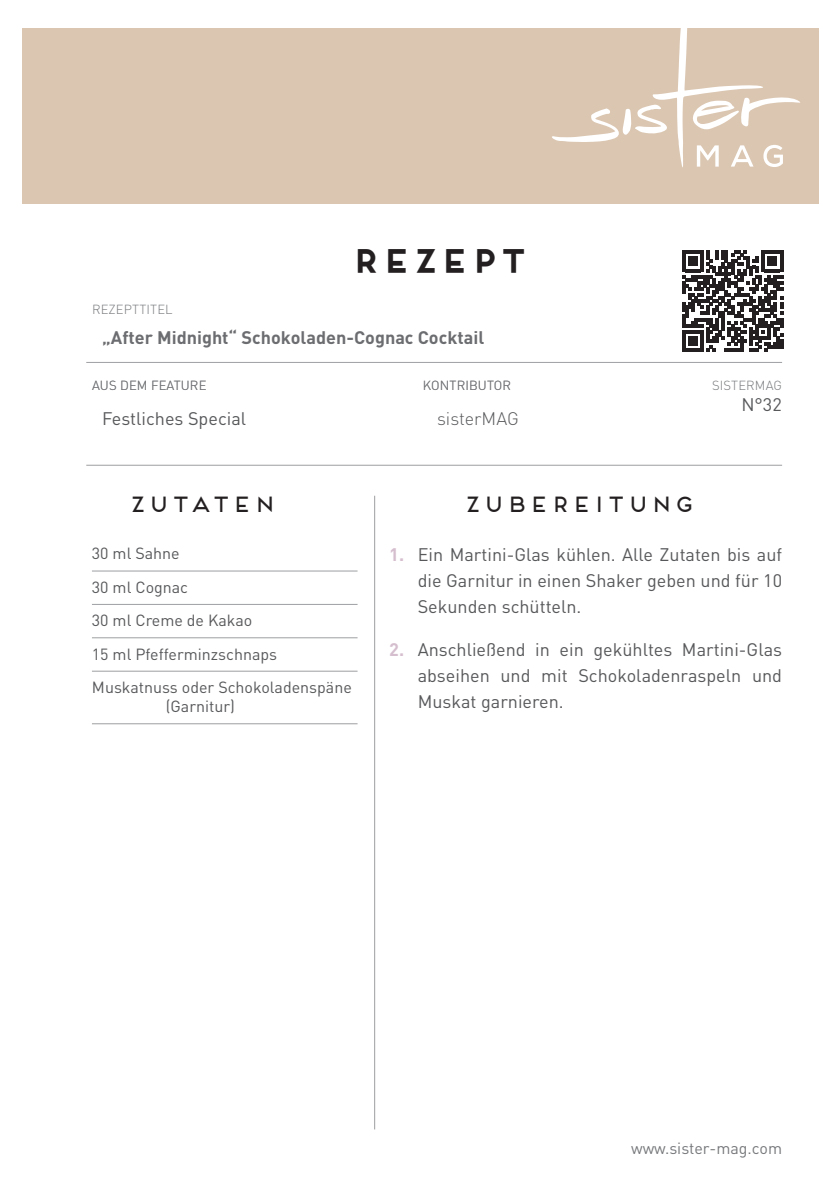
<style>
.page{position:relative;width:840px;height:1191px;background:#fff}
.page>*{position:absolute;margin:0;border:0;box-sizing:border-box;transform-origin:0 0}
.t1{font:700 31.6px "Frontage";letter-spacing:-.005em;color:#231f20}
.t2{font:22px "Frontage";color:#231f20}
.Rezeptinfos_oben{font:18px/26px "DIN Pro";color:#57585a;text-align:justify}
.Rezepttitel{font:700 18px "DIN Pro";color:#6c6d70}
.Rezeptinfos_oben-2{font:300 18px "DIN Pro";color:#57585a}
.Zutaten{font:16px/19.2px "DIN Pro";color:#57585a}
.t3{font:16px "DIN Pro";color:#76787b}
.t4{font:300 13px "DIN Pro";letter-spacing:.01em;color:#76787b}
.s1{font-weight:700;color:#d5bece}
</style>
<div class="page">
<div style="left:23px;top:28px;width:795px;height:176px;background:#dbc6b1"></div>
<hr style="left:86px;top:362px;width:695px;height:1px;background:#9d9fa2">
<hr style="left:86px;top:465px;width:695px;height:1px;background:#9d9fa2">
<svg style="left:682px;top:251px;width:100px;height:101px"></svg>
<svg style="left:552px;top:28px;width:247px;height:139px"></svg>
<hr style="left:374px;top:496px;width:1px;height:633px;background:#9d9fa2">
<hr style="left:92px;top:570px;width:265px;height:1px;background:#9d9fa2">
<hr style="left:92px;top:604px;width:265px;height:1px;background:#9d9fa2">
<hr style="left:92px;top:637px;width:265px;height:1px;background:#9d9fa2">
<hr style="left:92px;top:671px;width:265px;height:1px;background:#9d9fa2">
<hr style="left:92px;top:723px;width:265px;height:1px;background:#9d9fa2">
<p class="t4" style="left:92px;top:300px;width:82px">REZEPTTITEL</p>
<h1 class="t1" style="left:349px;top:241px;width:179px">REZEPT</h1>
<p class="Rezepttitel" style="left:102px;top:325px;width:383px">„After Midnight“ Schokoladen-Cognac Cocktail</p>
<p class="t4" style="left:92px;top:376px;width:116px">AUS DEM FEATURE</p>
<p class="t4" style="left:422px;top:376px;width:90px">KONTRIBUTOR</p>
<p class="Rezeptinfos_oben" style="left:102px;top:405px;width:145px">Festliches Special</p>
<p class="Rezeptinfos_oben-2" style="left:437px;top:406px;width:83px">sisterMAG</p>
<p class="t4" style="left:711px;top:376px;width:71px">SISTERMAG</p>
<p class="Rezeptinfos_oben" style="left:741px;top:390px;width:42px">N°32</p>
<p class="t2" style="left:127px;top:491px;width:150px">ZUTATEN</p>
<p class="t2" style="left:462px;top:491px;width:233px">ZUBEREITUNG</p>
<p class="Zutaten" style="left:92px;top:543px;width:89px">30 ml Sahne</p>
<p class="Zutaten" style="left:92px;top:577px;width:98px">30 ml Cognac</p>
<p class="Zutaten" style="left:92px;top:610px;width:162px">30 ml Creme de Kakao</p>
<p class="Zutaten" style="left:92px;top:643px;width:187px">15 ml Pfefferminzschnaps</p>
<p class="Zutaten" style="left:166px;top:677px;width:187px;text-indent:-74px">Muskatnuss oder Schokoladenspäne (Garnitur)</p>
<p class="Rezeptinfos_oben" style="left:417px;top:541px;width:366px;text-indent:-28px"><span class="s1">1.</span> Ein Martini-Glas kühlen. Alle Zutaten bis auf die Garnitur in einen Shaker geben und für 10<br>Sekunden schütteln.</p>
<p class="Rezeptinfos_oben" style="left:417px;top:636px;width:366px;text-indent:-28px"><span class="s1">2.</span> Anschließend in ein gekühltes Martini-Glas abseihen und mit Schokoladenraspeln und Muskat garnieren.</p>
<p class="t3" style="left:630px;top:1137px;width:152px">www.sister-mag.com</p>
</div>
